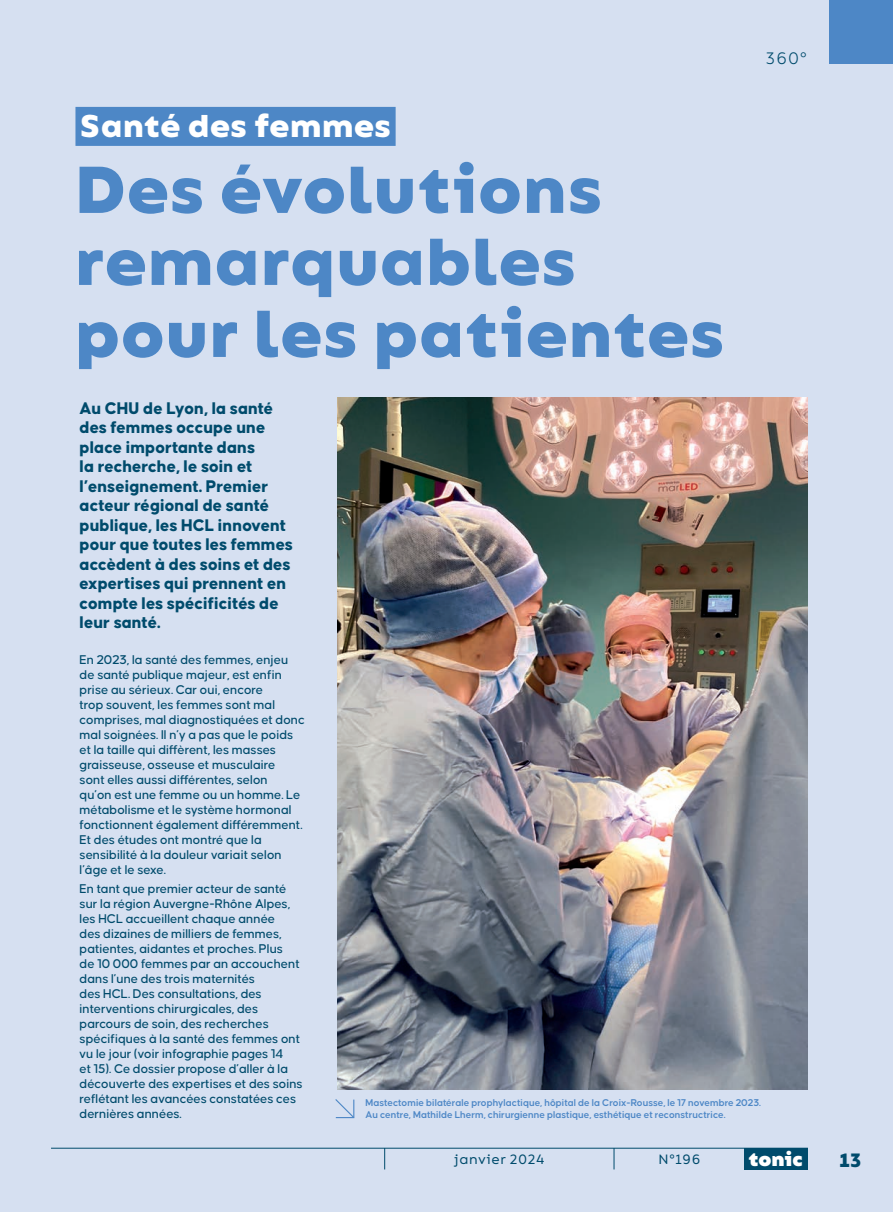
<style>
.page{position:relative;width:893px;height:1212px;background:#d6e0f1}
.page>*{position:absolute;margin:0;border:0;box-sizing:border-box;transform-origin:0 0}
.t1{font:700 66px/72px "Bion";color:#4d87c6}
.t2{font:700 31.5px "Bion";color:#fff}
.t3{font:800 19.2px "Bion";color:#fff}
.t4{font:700 19.2px "Bion";color:#004b6c}
.t5{font:800 18px/19.5px "Causten";color:#004b6c}
.t6{font:16.5px "Bion";color:#004b6c}
.t7{font:500 13.5px/15px "Causten";color:#004b6c}
.t8{font:13.5px "Bion";color:#004b6c}
.t9{font:600 10.5px/12px "Causten";color:#4d87c6}
</style>
<div class="page">
<img style="left:337px;top:398px;width:471px;height:691px">
<svg style="left:335px;top:1099px;width:20px;height:20px"></svg>
<div style="left:75px;top:107px;width:321px;height:39px;background:#4d87c6"></div>
<hr style="left:51px;top:1148px;width:757px;height:1px;background:#004b6c">
<div style="left:744px;top:1148px;width:64px;height:21px;background:#004b6c"></div>
<svg style="left:384px;top:1148px;width:1px;height:21px"></svg>
<svg style="left:614px;top:1148px;width:1px;height:21px"></svg>
<div style="left:829px;top:0;width:64px;height:64px;background:#4d87c6"></div>
<h2 class="t2" style="left:80px;top:108px;width:313px">Santé des femmes</h2>
<p class="t6" style="left:766px;top:49px;width:44px">360°</p>
<h1 class="t1" style="left:74px;top:156px;width:652px">Des évolutions remarquables pour les patientes</h1>
<p class="t5" style="left:80px;top:398px;width:215px">Au CHU de Lyon, la santé des femmes occupe une place importante dans<br>la recherche, le soin et l’enseignement. Premier acteur régional de santé publique, les HCL innovent pour que toutes les femmes accèdent à des soins et des expertises qui prennent en compte les spécificités de leur santé.</p>
<p class="t7" style="left:80px;top:652px;width:227px">En 2023, la santé des femmes, enjeu de santé publique majeur, est enfin prise au sérieux. Car oui, encore<br>trop souvent, les femmes sont mal comprises, mal diagnostiquées et donc mal soignées. Il n’y a pas que le poids et la taille qui diffèrent, les masses graisseuse, osseuse et musculaire<br>sont elles aussi différentes, selon<br>qu’on est une femme ou un homme. Le métabolisme et le système hormonal fonctionnent également différemment.<br>Et des études ont montré que la sensibilité à la douleur variait selon l’âge et le sexe.</p>
<p class="t7" style="left:80px;top:881px;width:225px">En tant que premier acteur de santé sur la région Auvergne-Rhône Alpes, les HCL accueillent chaque année<br>des dizaines de milliers de femmes, patientes, aidantes et proches. Plus<br>de 10 000 femmes par an accouchent dans l’une des trois maternités<br>des HCL. Des consultations, des interventions chirurgicales, des parcours de soin, des recherches spécifiques à la santé des femmes ont vu le jour (voir infographie pages 14<br>et 15). Ce dossier propose d’aller à la découverte des expertises et des soins reflétant les avancées constatées ces dernières années.</p>
<p class="t9" style="left:366px;top:1096px;width:397px">Mastectomie bilatérale prophylactique, hôpital de la Croix-Rousse, le 17 novembre 2023.<br>Au centre, Mathilde Lherm, chirurgienne plastique, esthétique et reconstructrice.</p>
<p class="t8" style="left:454px;top:1152px;width:92px">janvier 2024</p>
<p class="t8" style="left:658px;top:1152px;width:44px">N°196</p>
<h3 class="t3" style="left:748px;top:1148px;width:56px">tonic</h3>
<h3 class="t4" style="left:840px;top:1149px;width:23px">13</h3>
</div>
